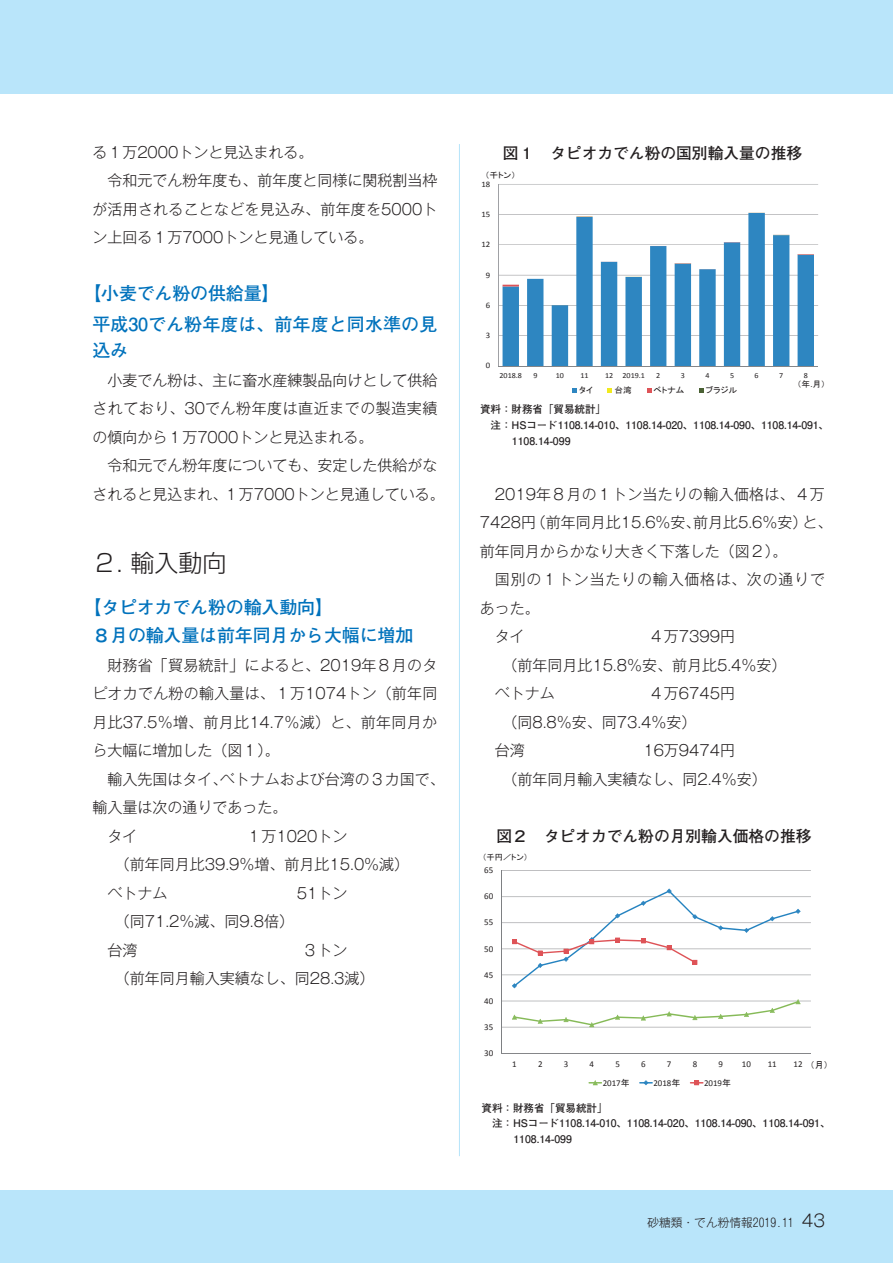
<style>
.page{position:relative;width:893px;height:1263px;background:#fff}
.page>*{position:absolute;margin:0;border:0;box-sizing:border-box;transform-origin:0 0}
.t1{font:300 24px "Shin Go Pr 5";color:#231f20}
.t2{font:700 18px/31.2px "Futo Go B101 Pr 5";letter-spacing:-.01em;color:#0072bc}
.t3{font:700 15.75px "Futo Go B101 Pr 5";color:#231f20}
.t4{font:300 15px/28.5px "Gothic MB101 Pr 5";color:#231f20}
.t5{font:300 15px "Gothic MB101 Pr 5";letter-spacing:.055em;color:#231f20}
.t6{font:300 11.7px "Gothic MB101 Pr 5";color:#231f20}
.t7{font:700 10.5px "Futo Go B101 Pr 5";letter-spacing:-.01em;color:#231f20}
.t8{font:8.85px "Calibri";letter-spacing:-.005em;color:#231f20}
.t9{font:8.85px "MS P Gothic";color:#231f20}
.t10{font:8.4px "MS P Gothic";color:#231f20;scale:1.04 1}
.t11{font:8.4px "Calibri";color:#231f20;scale:1.04 1}
.t12{font:8.25px "MS P Gothic";color:#231f20}
.t13{font:7.65px "Calibri";letter-spacing:.005em;color:#231f20;scale:1.04 1}
.s1{font-family:"Calibri"}
.s2{font-family:"MS P Gothic"}
.s3{font-size:16.95px}
</style>
<div class="page">
<div style="left:0;top:1191px;width:893px;height:72px;background:#b9e5fa"></div>
<div style="left:0;top:0;width:893px;height:94px;background:#b9e5fa"></div>
<hr style="left:459px;top:144px;width:1px;height:1012px;background:#b9e5fa">
<hr style="left:498px;top:335px;width:320px;height:1px;background:#858689">
<hr style="left:498px;top:305px;width:320px;height:1px;background:#858689">
<hr style="left:498px;top:275px;width:320px;height:1px;background:#858689">
<hr style="left:498px;top:245px;width:320px;height:1px;background:#858689">
<hr style="left:498px;top:214px;width:320px;height:1px;background:#858689">
<hr style="left:498px;top:184px;width:320px;height:1px;background:#858689">
<svg style="left:503px;top:214px;width:311px;height:152px"></svg>
<svg style="left:503px;top:285px;width:16px;height:1px"></svg>
<svg style="left:699px;top:269px;width:17px;height:1px"></svg>
<svg style="left:601px;top:262px;width:16px;height:1px"></svg>
<svg style="left:798px;top:254px;width:16px;height:2px"></svg>
<svg style="left:650px;top:246px;width:16px;height:1px"></svg>
<svg style="left:724px;top:242px;width:16px;height:1px"></svg>
<svg style="left:748px;top:213px;width:17px;height:1px"></svg>
<svg style="left:552px;top:305px;width:16px;height:1px"></svg>
<svg style="left:625px;top:277px;width:17px;height:1px"></svg>
<svg style="left:675px;top:263px;width:16px;height:2px"></svg>
<svg style="left:773px;top:235px;width:16px;height:1px"></svg>
<hr style="left:498px;top:184px;width:1px;height:182px;background:#a0a1a5">
<hr style="left:498px;top:366px;width:320px;height:1px;background:#858689">
<svg style="left:572px;top:388px;width:5px;height:5px"></svg>
<svg style="left:607px;top:388px;width:5px;height:5px"></svg>
<svg style="left:647px;top:388px;width:4px;height:5px"></svg>
<svg style="left:699px;top:388px;width:5px;height:5px"></svg>
<hr style="left:502px;top:1027px;width:309px;height:1px;background:#858689">
<hr style="left:502px;top:1001px;width:309px;height:1px;background:#858689">
<hr style="left:502px;top:975px;width:309px;height:1px;background:#858689">
<hr style="left:502px;top:949px;width:309px;height:1px;background:#858689">
<hr style="left:502px;top:922px;width:309px;height:1px;background:#858689">
<hr style="left:502px;top:896px;width:309px;height:1px;background:#858689">
<hr style="left:502px;top:870px;width:309px;height:1px;background:#858689">
<hr style="left:501px;top:871px;width:1px;height:182px;background:#7e8083">
<hr style="left:502px;top:1053px;width:309px;height:1px;background:#858689">
<svg style="left:512px;top:999px;width:288px;height:28px"></svg>
<svg style="left:512px;top:888px;width:288px;height:100px"></svg>
<svg style="left:588px;top:1080px;width:14px;height:5px"></svg>
<svg style="left:639px;top:1080px;width:14px;height:5px"></svg>
<svg style="left:690px;top:1080px;width:13px;height:5px"></svg>
<p class="t4" style="left:92px;top:137px;width:223px">る１万2000トンと見込まれる。</p>
<p class="t4" style="left:107px;top:165px;width:331px">令和元でん粉年度も、前年度と同様に関税割当枠</p>
<p class="t4" style="left:92px;top:194px;width:346px">が活用されることなどを見込み、前年度を5000ト</p>
<p class="t4" style="left:92px;top:222px;width:283px">ン上回る１万7000トンと見通している。</p>
<p class="t2" style="left:92px;top:277px;width:346px;text-indent:-9px">【小麦でん粉の供給量】<br>平成30でん粉年度は、前年度と同水準の見</p>
<p class="t2" style="left:92px;top:333px;width:37px">込み</p>
<p class="t4" style="left:92px;top:365px;width:347px;text-align:justify;text-indent:15px">小麦でん粉は、主に畜水産練製品向けとして供給されており、30でん粉年度は直近までの製造実績の傾向から１万7000トンと見込まれる。</p>
<p class="t4" style="left:92px;top:450px;width:354px;text-align:center">令和元でん粉年度についても、安定した供給がな<br>されると見込まれ、１万7000トンと見通している。</p>
<h1 class="t1" style="left:92px;top:543px;width:136px">２. 輸入動向</h1>
<p class="t2" style="left:92px;top:592px;width:322px;line-height:28.5px;text-indent:-9px">【タピオカでん粉の輸入動向】<br>８月の輸入量は前年同月から大幅に増加</p>
<p class="t4" style="left:92px;top:650px;width:347px;text-align:justify;text-indent:15px">財務省「貿易統計」によると、2019年８月のタピオカでん粉の輸入量は、１万1074トン（前年同月比37.5％増、前月比14.7％減）と、前年同月から大幅に増加した（図１）。</p>
<p class="t4" style="left:107px;top:764px;width:339px">輸入先国はタイ、ベトナムおよび台湾の３カ国で、</p>
<p class="t4" style="left:92px;top:792px;width:196px">輸入量は次の通りであった。</p>
<p class="t4" style="left:107px;top:821px;width:31px">タイ</p>
<p class="t4" style="left:107px;top:821px;width:303px;text-indent:139px">１万1020トン<br>　（前年同月比39.9％増、前月比15.0％減）ベトナム</p>
<p class="t4" style="left:297px;top:878px;width:52px">51トン</p>
<p class="t4" style="left:107px;top:906px;width:188px">　（同71.2％減、同9.8倍）台湾</p>
<p class="t4" style="left:107px;top:935px;width:269px;text-indent:195px">３トン<br>　（前年同月輸入実績なし、同28.3減）</p>
<p class="t3" style="left:503px;top:140px;width:301px">図１　タピオカでん粉の国別輸入量の推移</p>
<p class="t10" style="left:485px;top:171px;width:31px">（千トン）</p>
<p class="t11" style="left:482px;top:178px;width:10px">18</p>
<p class="t11" style="left:482px;top:208px;width:10px">15</p>
<p class="t11" style="left:482px;top:239px;width:10px">12</p>
<p class="t11" style="left:486px;top:269px;width:6px">9</p>
<p class="t11" style="left:486px;top:299px;width:6px">6</p>
<p class="t11" style="left:486px;top:329px;width:6px">3</p>
<p class="t11" style="left:486px;top:360px;width:6px">0</p>
<p class="t13" style="left:499px;top:370px;width:23px">2018.8</p>
<p class="t13" style="left:533px;top:370px;width:5px">9</p>
<p class="t13" style="left:556px;top:370px;width:9px">10</p>
<p class="t13" style="left:580px;top:370px;width:9px">11</p>
<p class="t13" style="left:605px;top:370px;width:40px">12 2019.1</p>
<p class="t13" style="left:656px;top:370px;width:5px">2</p>
<p class="t13" style="left:681px;top:370px;width:5px">3</p>
<p class="t13" style="left:705px;top:370px;width:5px">4</p>
<p class="t13" style="left:730px;top:370px;width:5px">5</p>
<p class="t13" style="left:755px;top:370px;width:5px">6</p>
<p class="t13" style="left:779px;top:370px;width:5px">7</p>
<p class="t13" style="left:804px;top:370px;width:5px">8</p>
<p class="t10" style="left:579px;top:386px;width:15px">タイ</p>
<p class="t10" style="left:615px;top:386px;width:18px">台湾</p>
<p class="t10" style="left:654px;top:386px;width:31px">ベトナム</p>
<p class="t10" style="left:706px;top:386px;width:32px">ブラジル</p>
<p class="t10" style="left:797px;top:380px;width:29px">（年<span class="s1">.</span>月）</p>
<p class="t7" style="left:480px;top:401px;width:127px">資料：財務省「貿易統計」</p>
<p class="t7" style="left:480px;top:417px;width:350px">　注：HSコード1108.14-010、1108.14-020、1108.14-090、1108.14-091、</p>
<p class="t7" style="left:512px;top:432px;width:60px">1108.14-099</p>
<p class="t4" style="left:480px;top:479px;width:354px;text-indent:15px">2019年８月の１トン当たりの輸入価格は、４万<br>7428円（前年同月比15.6％安、前月比5.6％安）と、前年同月からかなり大きく下落した（図２）。</p>
<p class="t5" style="left:495px;top:567px;width:332px">国別の１トン当たりの輸入価格は、次の通りで</p>
<p class="t4" style="left:480px;top:593px;width:61px">あった。</p>
<p class="t4" style="left:495px;top:621px;width:31px">タイ</p>
<p class="t4" style="left:495px;top:621px;width:293px;text-indent:154px">４万7399円<br>　（前年同月比15.8％安、前月比5.4％安）ベトナム</p>
<p class="t4" style="left:495px;top:678px;width:242px;text-indent:154px">４万6745円　（同8.8％安、同73.4％安）<br>台湾</p>
<p class="t4" style="left:495px;top:735px;width:273px;text-indent:148px">16万9474円<br>　（前年同月輸入実績なし、同2.4％安）</p>
<p class="t3" style="left:496px;top:823px;width:317px">図２　タピオカでん粉の月別輸入価格の推移</p>
<p class="t12" style="left:482px;top:853px;width:47px">（千円／トン）</p>
<p class="t8" style="left:484px;top:864px;width:11px">65</p>
<p class="t8" style="left:484px;top:890px;width:11px">60</p>
<p class="t8" style="left:484px;top:916px;width:11px">55</p>
<p class="t8" style="left:484px;top:942px;width:11px">50</p>
<p class="t8" style="left:484px;top:968px;width:11px">45</p>
<p class="t8" style="left:484px;top:994px;width:11px">40</p>
<p class="t8" style="left:484px;top:1020px;width:11px">35</p>
<p class="t8" style="left:484px;top:1046px;width:11px">30</p>
<p class="t8" style="left:512px;top:1058px;width:6px">1</p>
<p class="t8" style="left:538px;top:1058px;width:6px">2</p>
<p class="t8" style="left:564px;top:1058px;width:6px">3</p>
<p class="t8" style="left:589px;top:1058px;width:6px">4</p>
<p class="t8" style="left:615px;top:1058px;width:6px">5</p>
<p class="t8" style="left:641px;top:1058px;width:6px">6</p>
<p class="t8" style="left:667px;top:1058px;width:6px">7</p>
<p class="t8" style="left:693px;top:1058px;width:6px">8</p>
<p class="t8" style="left:718px;top:1058px;width:6px">9</p>
<p class="t8" style="left:742px;top:1058px;width:11px">10</p>
<p class="t8" style="left:768px;top:1058px;width:11px">11</p>
<p class="t8" style="left:794px;top:1058px;width:11px">12</p>
<p class="t8" style="left:603px;top:1076px;width:28px">2017<span class="s2">年</span></p>
<p class="t8" style="left:653px;top:1076px;width:28px">2018<span class="s2">年</span></p>
<p class="t8" style="left:704px;top:1076px;width:28px">2019<span class="s2">年</span></p>
<p class="t9" style="left:810px;top:1061px;width:19px">（月）</p>
<p class="t7" style="left:481px;top:1099px;width:127px">資料：財務省「貿易統計」</p>
<p class="t7" style="left:481px;top:1115px;width:350px">　注：HSコード1108.14-010、1108.14-020、1108.14-090、1108.14-091、</p>
<p class="t7" style="left:513px;top:1131px;width:60px">1108.14-099</p>
<p class="t6" style="left:647px;top:1212px;width:179px">砂糖類・でん粉情報2019.11 <span class="s3">43</span></p>
</div>
